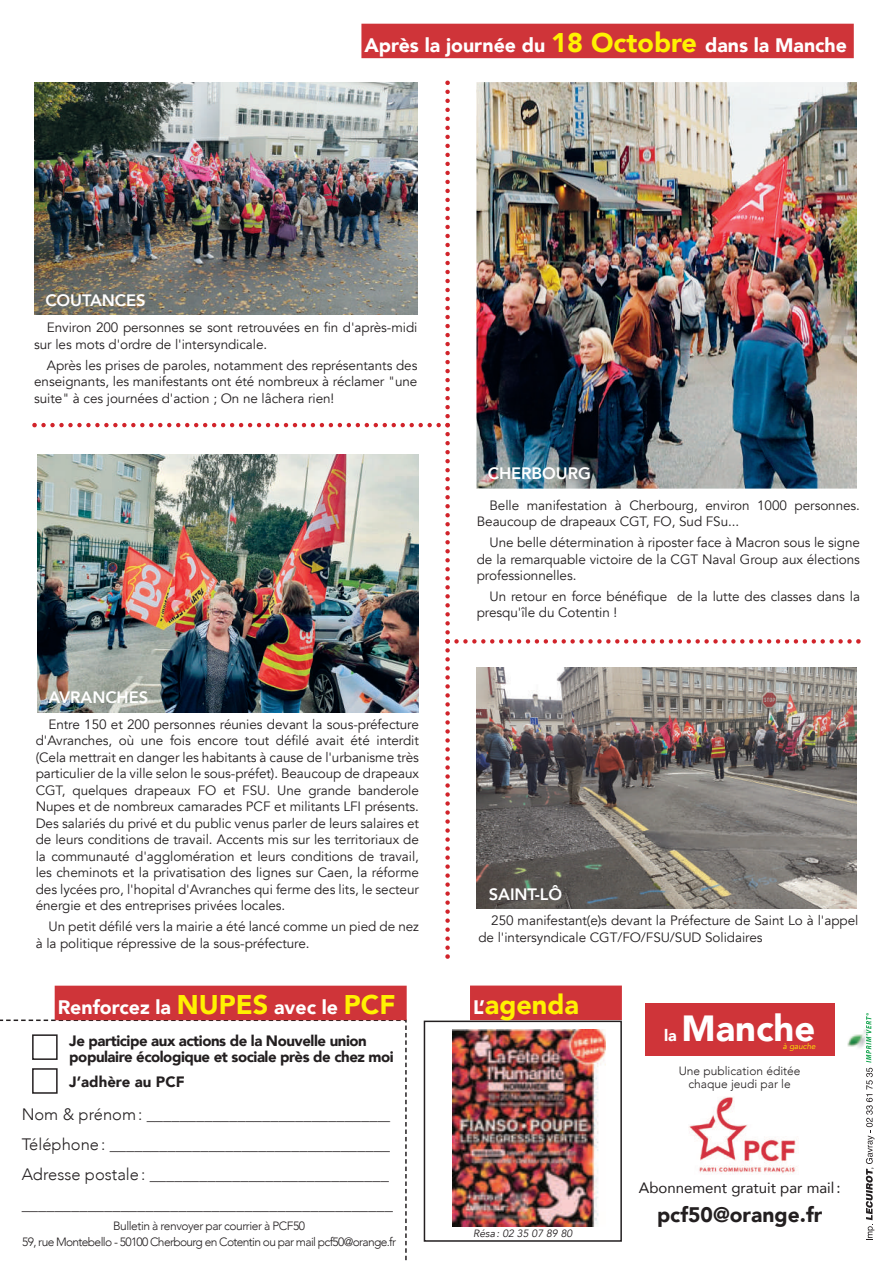
<style>
.page{position:relative;width:893px;height:1263px;background:#fff}
.page>*{position:absolute;margin:0;border:0;box-sizing:border-box;transform-origin:0 0}
.t1{font:900 36.3px "Avenir";color:#fff}
.t2{font:900 27px "Avenir";color:#fff101}
.t3{font:900 21px "Avenir";color:#231f20}
.t4{font:900 19.5px "Avenir";color:#fff}
.t5{font:300 16.5px/30px "Avenir";color:#231f20}
.t6{font:800 16.5px "Avenir";letter-spacing:-.005em;color:#fff}
.t7{font:900 16.05px "Avenir";color:#fff}
.t8{font:900 15px/16.5px "Avenir";letter-spacing:-.03em;color:#231f20}
.t9{font:15px "Avenir";color:#231f20}
.t10{font:900 15px "Avenir";color:#231f20}
.t11{font:13.5px/16.5px "Avenir";letter-spacing:-.005em;color:#231f20}
.t12{font:300 12px/16px "Avenir";letter-spacing:-.04em;color:#231f20;text-align:center}
.t13{font:300 12px/13.5px "Avenir";color:#231f20;text-align:center}
.t14{font:italic 10.5px "Avenir";color:#231f20}
.t15{font:italic 7.95px "Avenir";color:#fff101}
.s1{font-size:27px;color:#fff101}
.s2{font-size:19.5px;color:#fff}
</style>
<div class="page">
<div style="left:424px;top:1020px;width:198px;height:222px;border:2px solid #231f20"></div>
<img style="left:452px;top:1030px;width:154px;height:197px">
<svg style="left:0;top:1019px;width:407px;height:242px"></svg>
<div style="left:32px;top:1034px;width:26px;height:26px;border:2px solid #231f20"></div>
<div style="left:32px;top:1068px;width:26px;height:26px;border:2px solid #231f20"></div>
<img style="left:688px;top:1097px;width:109px;height:77px">
<div style="left:645px;top:1003px;width:189px;height:53px;background:#cf3439"></div>
<div style="left:361px;top:24px;width:493px;height:34px;background:#cf3439"></div>
<div style="left:470px;top:985px;width:152px;height:35px;background:#cf3439"></div>
<div style="left:55px;top:986px;width:352px;height:34px;background:#cf3439"></div>
<img style="left:847px;top:1029px;width:19px;height:19px">
<svg style="left:866px;top:1013px;width:8px;height:227px"></svg>
<img style="left:32px;top:81px;width:829px;height:878px">
<p class="t6" style="left:45px;top:289px;width:102px">COUTANCES</p>
<h3 class="t4" style="left:364px;top:33px;width:484px">Après la journée du <span class="s1">18 Octobre</span> dans la Manche</h3>
<p class="t11" style="left:34px;top:320px;width:385px;text-indent:13px">Environ 200 personnes se sont retrouvées en fin d'après-midi sur les mots d'ordre de l'intersyndicale.</p>
<p class="t11" style="left:34px;top:357px;width:385px;text-align:justify;text-indent:13px">Après les prises de paroles, notamment des représentants des enseignants, les manifestants ont été nombreux à réclamer "une suite" à ces journées d'action ; On ne lâchera rien!</p>
<p class="t6" style="left:48px;top:687px;width:101px">AVRANCHES</p>
<p class="t11" style="left:36px;top:716px;width:385px;text-align:justify;text-indent:13px">Entre 150 et 200 personnes réunies devant la sous-préfecture d'Avranches, où une fois encore tout défilé avait été interdit (Cela mettrait en danger les habitants à cause de l'urbanisme très particulier de la ville selon le sous-préfet). Beaucoup de drapeaux CGT, quelques drapeaux FO et FSU. Une grande banderole Nupes et de nombreux camarades PCF et militants LFI présents.<br>Des salariés du privé et du public venus parler de leurs salaires et de leurs conditions de travail. Accents mis sur les territoriaux de la communauté d'agglomération et leurs conditions de travail, les cheminots et la privatisation des lignes sur Caen, la réforme des lycées pro, l'hopital d'Avranches qui ferme des lits, le secteur énergie et des entreprises privées locales.</p>
<p class="t11" style="left:36px;top:918px;width:385px;text-indent:13px">Un petit défilé vers la mairie a été lancé comme un pied de nez à la politique répressive de la sous-préfecture.</p>
<p class="t6" style="left:488px;top:462px;width:104px">CHERBOURG</p>
<p class="t11" style="left:477px;top:497px;width:385px;text-indent:13px">Belle manifestation à Cherbourg, environ 1000 personnes.<br>Beaucoup de drapeaux CGT, FO, Sud FSu...</p>
<p class="t11" style="left:477px;top:535px;width:385px;text-align:justify;text-indent:13px">Une belle détermination à riposter face à Macron sous le signe de la remarquable victoire de la CGT Naval Group aux élections professionnelles.</p>
<p class="t11" style="left:477px;top:588px;width:385px;text-indent:13px">Un retour en force bénéfique de la lutte des classes dans la presqu'île du Cotentin !</p>
<p class="t6" style="left:489px;top:883px;width:75px">SAINT-LÔ</p>
<p class="t11" style="left:478px;top:913px;width:381px;text-indent:13px">250 manifestant(e)s devant la Préfecture de Saint Lo à l'appel de l'intersyndicale CGT/FO/FSU/SUD Solidaires</p>
<h3 class="t4" style="left:58px;top:995px;width:339px">Renforcez la <span class="s1">NUPES</span> avec le <span class="s1">PCF</span></h3>
<h2 class="t2" style="left:473px;top:987px;width:107px"><span class="s2">L’</span>agenda</h2>
<p class="t8" style="left:69px;top:1032px;width:326px">Je participe aux actions de la Nouvelle union populaire écologique et sociale près de chez moi</p>
<p class="t10" style="left:69px;top:1072px;width:117px">J’adhère au PCF</p>
<p class="t5" style="left:22px;top:1100px;width:373px">Nom &amp; prénom: _____________________________ Téléphone: __________________________________ Adresse postale: _____________________________ _____________________________________________</p>
<p class="t12" style="left:22px;top:1218px;width:375px">Bulletin à renvoyer par courrier à PCF50<br>59, rue Montebello - 50100 Cherbourg en Cotentin ou par mail pcf50@orange.fr</p>
<p class="t14" style="left:473px;top:1227px;width:101px">Résa: 02 35 07 89 80</p>
<p class="t7" style="left:664px;top:1025px;width:14px">la</p>
<h1 class="t1" style="left:681px;top:1005px;width:135px">Manche</h1>
<p class="t15" style="left:783px;top:1041px;width:34px">à gauche</p>
<p class="t13" style="left:679px;top:1064px;width:123px">Une publication éditée chaque jeudi par le</p>
<p class="t9" style="left:639px;top:1178px;width:203px">Abonnement gratuit par mail:</p>
<h3 class="t3" style="left:657px;top:1201px;width:167px">pcf50@orange.fr</h3>
</div>
